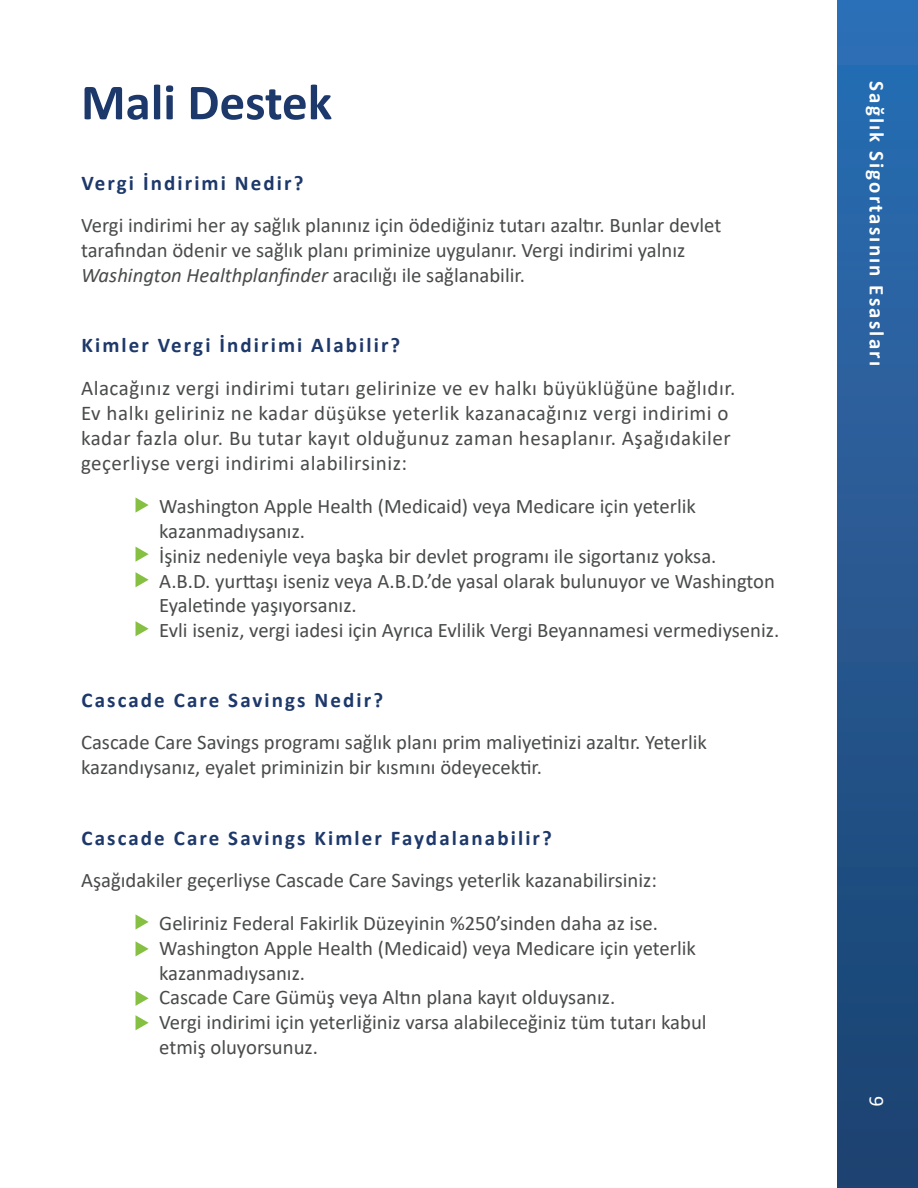
<style>
.page{position:relative;width:918px;height:1188px;background:#fff}
.page>*{position:absolute;margin:0;border:0;box-sizing:border-box;transform-origin:0 0}
.t1{font:700 51px "Calibri";color:#1d386a}
.t2{font:21px/25.2px "Calibri";letter-spacing:.025em;color:#494a4a}
.t3{font:700 21px "Calibri";letter-spacing:.1em;color:#1d386a}
.t4{font:700 21px "Calibri";letter-spacing:.1em;color:#fff}
.t5{font:21px "Calibri";color:#fff}
.t6{font:20.7px/24.9px "Calibri";color:#494a4a}
.s1{font-style:italic}
</style>
<div class="page">
<div style="left:837px;top:0;width:81px;height:1188px;background:linear-gradient(to bottom,#2d6fb5,#1c416e)"></div>
<svg style="left:136px;top:498px;width:13px;height:15px"></svg>
<svg style="left:136px;top:914px;width:13px;height:16px"></svg>
<svg style="left:136px;top:547px;width:13px;height:15px"></svg>
<svg style="left:136px;top:941px;width:13px;height:15px"></svg>
<svg style="left:136px;top:572px;width:13px;height:15px"></svg>
<svg style="left:136px;top:1015px;width:13px;height:15px"></svg>
<svg style="left:136px;top:621px;width:13px;height:15px"></svg>
<svg style="left:136px;top:991px;width:13px;height:15px"></svg>
<p class="t1" style="left:81px;top:66px;width:253px">Mali Destek</p>
<p class="t3" style="left:82px;top:168px;width:223px">Vergi İndirimi Nedir?</p>
<p class="t6" style="left:81px;top:213px;width:642px">Vergi indirimi her ay sağlık planınız için ödediğiniz tutarı azaltır. Bunlar devlet tarafından ödenir ve sağlık planı priminize uygulanır. Vergi indirimi yalnız<br><span class="s1">Washington Healthplanfinder</span> aracılığı ile sağlanabilir.</p>
<p class="t3" style="left:82px;top:330px;width:320px">Kimler Vergi İndirimi Alabilir?</p>
<p class="t2" style="left:81px;top:375px;width:656px">Alacağınız vergi indirimi tutarı gelirinize ve ev halkı büyüklüğüne bağlıdır.<br>Ev halkı geliriniz ne kadar düşükse yeterlik kazanacağınız vergi indirimi o kadar fazla olur. Bu tutar kayıt olduğunuz zaman hesaplanır. Aşağıdakiler geçerliyse vergi indirimi alabilirsiniz:</p>
<p class="t6" style="left:159px;top:493px;width:538px">Washington Apple Health (Medicaid) veya Medicare için yeterlik kazanmadıysanız.</p>
<p class="t6" style="left:159px;top:543px;width:559px">İşiniz nedeniyle veya başka bir devlet programı ile sigortanız yoksa.</p>
<p class="t6" style="left:159px;top:568px;width:617px">A.B.D. yurttaşı iseniz veya A.B.D.’de yasal olarak bulunuyor ve Washington<br>Eyaletinde yaşıyorsanız.</p>
<p class="t6" style="left:159px;top:617px;width:622px">Evli iseniz, vergi iadesi için Ayrıca Evlilik Vergi Beyannamesi vermediyseniz.</p>
<p class="t3" style="left:82px;top:685px;width:303px">Cascade Care Savings Nedir?</p>
<p class="t6" style="left:81px;top:730px;width:628px">Cascade Care Savings programı sağlık planı prim maliyetinizi azaltır. Yeterlik kazandıysanız, eyalet priminizin bir kısmını ödeyecektir.</p>
<p class="t3" style="left:82px;top:823px;width:472px">Cascade Care Savings Kimler Faydalanabilir?</p>
<p class="t6" style="left:81px;top:867px;width:577px">Aşağıdakiler geçerliyse Cascade Care Savings yeterlik kazanabilirsiniz:</p>
<p class="t6" style="left:159px;top:910px;width:500px">Geliriniz Federal Fakirlik Düzeyinin %250’sinden daha az ise.</p>
<p class="t6" style="left:159px;top:935px;width:538px">Washington Apple Health (Medicaid) veya Medicare için yeterlik kazanmadıysanız.</p>
<p class="t6" style="left:159px;top:985px;width:458px">Cascade Care Gümüş veya Altın plana kayıt olduysanız.</p>
<p class="t6" style="left:159px;top:1009px;width:549px">Vergi indirimi için yeterliğiniz varsa alabileceğiniz tüm tutarı kabul etmiş oluyorsunuz.</p>
<p class="t4" style="left:892px;top:81px;width:286px;rotate:90deg">Sağlık Sigortasının Esasları</p>
<p class="t5" style="left:891px;top:1096px;width:12px;rotate:90deg">9</p>
</div>
